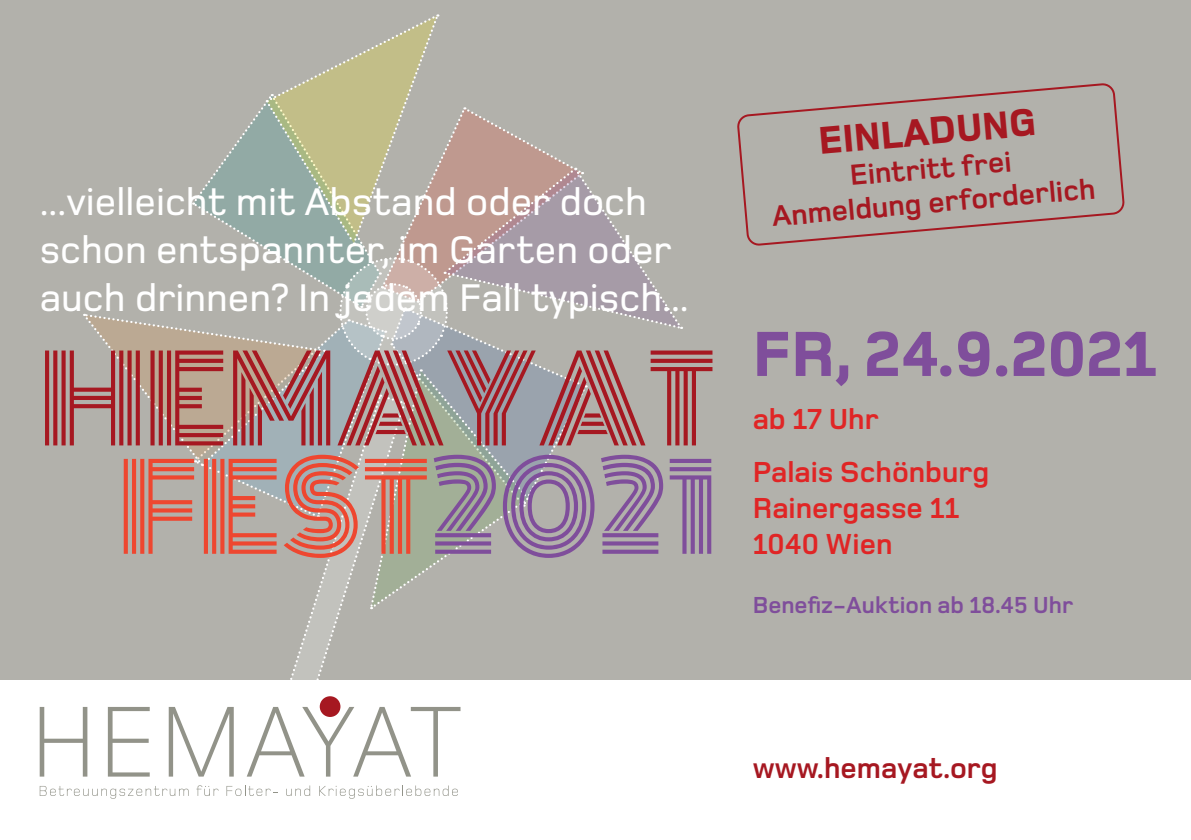
<style>
.page{position:relative;width:1191px;height:840px;background:#fff}
.page>*{position:absolute;margin:0;border:0;box-sizing:border-box;transform-origin:0 0}
.t1{font:117.2px/108.2px "Monoton";color:#a61821;text-align:right}
.t2{font:800 66px "Foundry Monoline";color:#7f4e9b}
.t3{font:500 40px/48px "Foundry Monoline";color:#fff}
.t4{font:800 40px "Foundry Monoline";color:#a61821}
.t5{font:700 30px/34px "Foundry Monoline";color:#a61821;text-align:center}
.t6{font:700 30px/53px "Foundry Monoline";color:#e02525}
.t7{font:700 24px "Foundry Monoline";color:#7f4e9b}
.s1{color:#ee4730}
.s2{color:#7f4e9b}
</style>
<div class="page">
<div style="left:0;top:0;width:1191px;height:678px;background:#b2b1ab"></div>
<svg style="left:211px;top:608px;width:171px;height:191px"></svg>
<svg style="left:84px;top:14px;width:598px;height:594px"></svg>
<svg style="left:738px;top:84px;width:385px;height:161px"></svg>
<svg style="left:40px;top:786px;width:149px;height:12px"></svg>
<svg style="left:196px;top:785px;width:22px;height:10px"></svg>
<svg style="left:226px;top:785px;width:51px;height:10px"></svg>
<svg style="left:286px;top:785px;width:24px;height:10px"></svg>
<svg style="left:319px;top:785px;width:139px;height:13px"></svg>
<svg style="left:40px;top:707px;width:47px;height:69px"></svg>
<svg style="left:108px;top:707px;width:42px;height:69px"></svg>
<svg style="left:169px;top:706px;width:65px;height:70px"></svg>
<svg style="left:247px;top:706px;width:213px;height:70px"></svg>
<div style="left:320px;top:695px;width:20px;height:21px;background:#a61821;border-radius:50%"></div>
<p class="t3" style="left:40px;top:177px;width:650px">...vielleicht mit Abstand oder doch schon entspannter, im Garten oder auch drinnen? In jedem Fall typisch...</p>
<h1 class="t1" style="left:40px;top:347px;width:678px">HEMAYAT<br><span class="s1">FEST</span><span class="s2">2021</span></h1>
<p class="t4" style="left:816px;top:119px;width:220px;rotate:-5deg">EINLADUNG</p>
<p class="t5" style="left:767px;top:165px;width:326px;rotate:-5deg">Eintritt frei<br>Anmeldung erforderlich</p>
<h2 class="t2" style="left:752px;top:317px;width:405px">FR, 24.9.2021</h2>
<p class="t6" style="left:752px;top:392px;width:238px">ab 17 Uhr<br>Palais Schönburg</p>
<p class="t6" style="left:752px;top:489px;width:208px;line-height:36px">Rainergasse 11<br>1040 Wien</p>
<p class="t7" style="left:752px;top:591px;width:322px">Benefiz-Auktion ab 18.45 Uhr</p>
<p class="t5" style="left:752px;top:750px;width:246px">www.hemayat.org</p>
</div>
